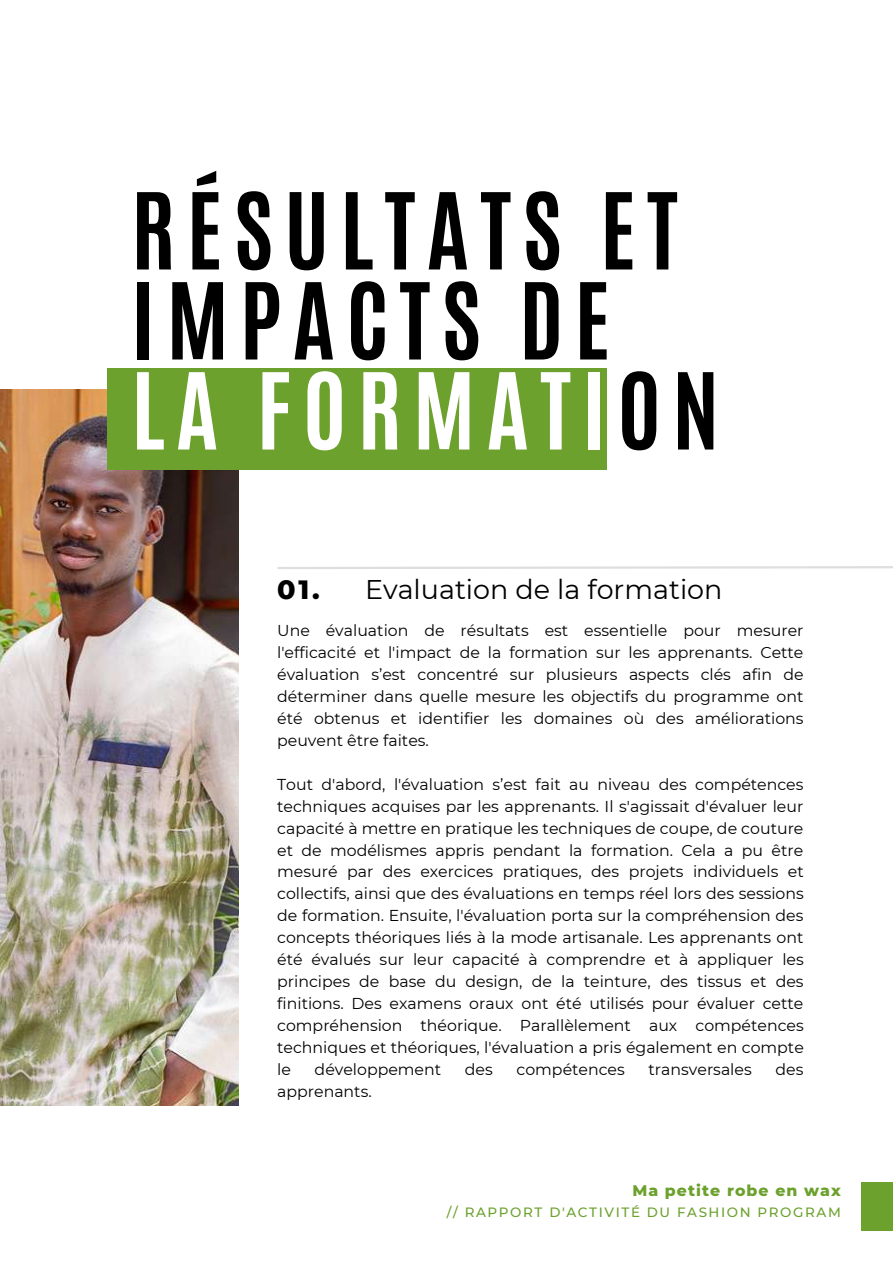
<style>
.page{position:relative;width:893px;height:1263px;background:#fff}
.page>*{position:absolute;margin:0;border:0;box-sizing:border-box;transform-origin:0 0}
.t1{font:700 90px/90px "Antonio";letter-spacing:.12em;color:#000}
.t2{font:27px "Montserrat";color:#000}
.t3{font:15.75px/21.9px "Montserrat";color:#000;text-align:justify}
.t4{font:800 15.67px "Montserrat";letter-spacing:.07em;color:#6ca12d}
.t5{font:500 13.42px "Montserrat";letter-spacing:.12em;color:#6ca12d}
.s1{color:#fff}
.s2{font-weight:800}
</style>
<div class="page">
<img style="left:0;top:389px;width:238px;height:717px">
<div style="left:107px;top:368px;width:499px;height:101px;background:#6ca12d"></div>
<div style="left:861px;top:1182px;width:32px;height:48px;background:#6ca12d"></div>
<svg style="left:277px;top:566px;width:616px;height:3px"></svg>
<h1 class="t1" style="left:131px;top:186px;width:589px">RÉSULTATS ET<br>IMPACTS DE<br><span class="s1">LA FORMATI</span>ON</h1>
<h2 class="t2" style="left:277px;top:573px;width:447px"><span class="s2">01.</span> Evaluation de la formation</h2>
<p class="t3" style="left:277px;top:619px;width:528px">Une évaluation de résultats est essentielle pour mesurer l'efficacité et l'impact de la formation sur les apprenants. Cette évaluation s’est concentré sur plusieurs aspects clés afin de déterminer dans quelle mesure les objectifs du programme ont été obtenus et identifier les domaines où des améliorations peuvent être faites.</p>
<p class="t3" style="left:277px;top:773px;width:528px">Tout d'abord, l'évaluation s’est fait au niveau des compétences techniques acquises par les apprenants. Il s'agissait d'évaluer leur capacité à mettre en pratique les techniques de coupe, de couture et de modélismes appris pendant la formation. Cela a pu être mesuré par des exercices pratiques, des projets individuels et collectifs, ainsi que des évaluations en temps réel lors des sessions de formation. Ensuite, l'évaluation porta sur la compréhension des concepts théoriques liés à la mode artisanale. Les apprenants ont été évalués sur leur capacité à comprendre et à appliquer les principes de base du design, de la teinture, des tissus et des finitions. Des examens oraux ont été utilisés pour évaluer cette compréhension théorique. Parallèlement aux compétences techniques et théoriques, l'évaluation a pris également en compte le</p>
<p class="t3" style="left:315px;top:1058px;width:128px">développement</p>
<p class="t3" style="left:465px;top:1058px;width:29px">des</p>
<p class="t3" style="left:516px;top:1058px;width:110px">compétences</p>
<p class="t3" style="left:648px;top:1058px;width:105px">transversales</p>
<p class="t3" style="left:775px;top:1058px;width:29px">des</p>
<p class="t3" style="left:277px;top:1080px;width:96px">apprenants.</p>
<p class="t4" style="left:632px;top:1181px;width:210px">Ma petite robe en wax</p>
<p class="t5" style="left:447px;top:1204px;width:395px">// RAPPORT D'ACTIVITÉ DU FASHION PROGRAM</p>
</div>
